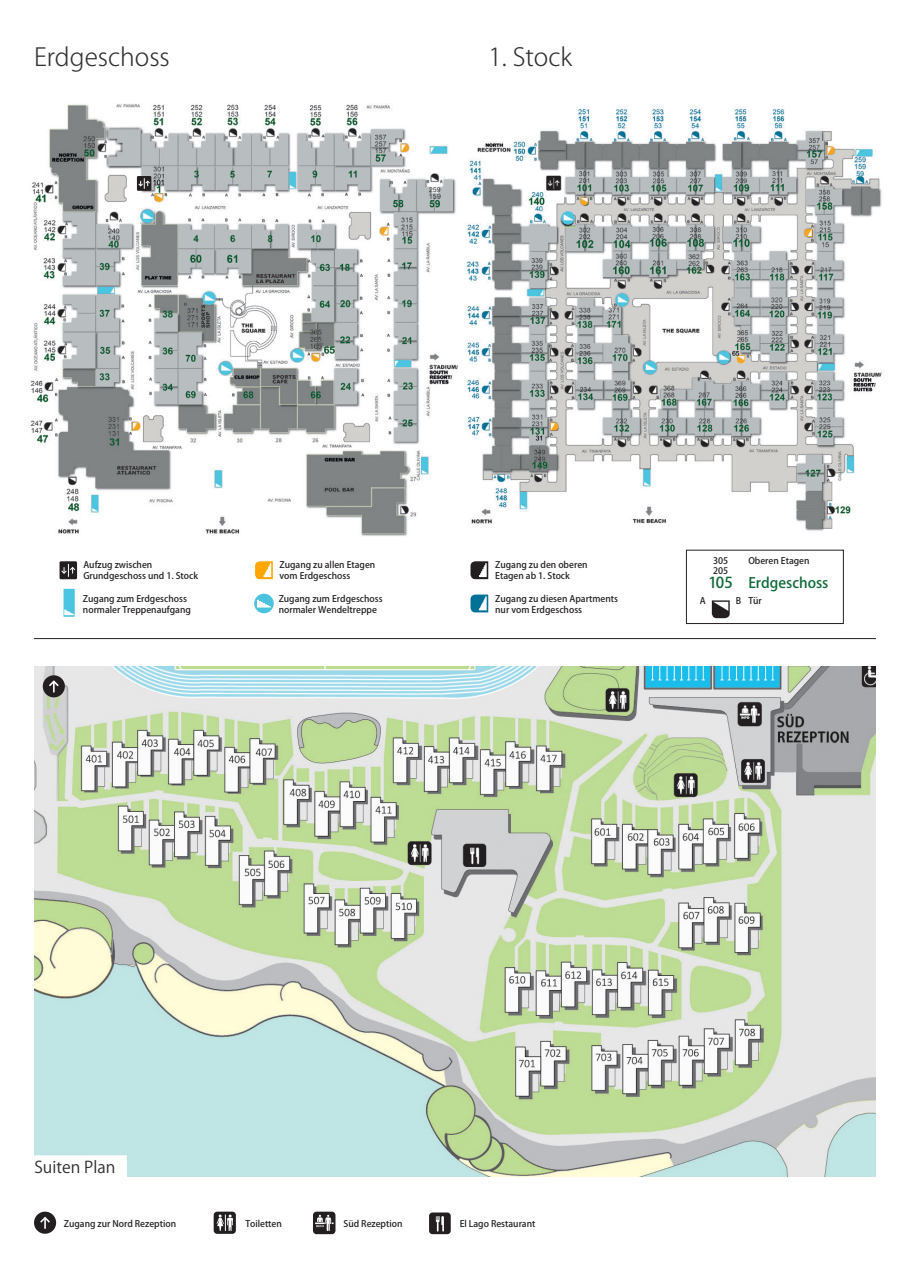
<style>
.page{position:relative;width:910px;height:1280px;background:#fff}
.page>*{position:absolute;margin:0;border:0;box-sizing:border-box;transform-origin:0 0}
.t1{font:300 24.6px "Koz Go Pro";color:#312f30}
.t2{font:16.05px "Koz Go Pro";color:#312f30}
.t3{font:500 15px "Koz Go Pro";color:#0f6838}
.t4{font:500 14.25px "Koz Go Pro";color:#0f6838}
.t5{font:500 9px/10.8px "Koz Go Pro";color:#231f20}
</style>
<div class="page">
<img style="left:465px;top:106px;width:417px;height:425px">
<img style="left:30px;top:104px;width:428px;height:432px">
<img style="left:34px;top:666px;width:842px;height:510px">
<div style="left:137px;top:176px;width:14px;height:15px;background:#231f20"></div>
<svg style="left:138px;top:178px;width:12px;height:11px"></svg>
<div style="left:34px;top:1212px;width:22px;height:22px;background:#231f20;border-radius:50%"></div>
<svg style="left:40px;top:1216px;width:10px;height:13px"></svg>
<div style="left:30px;top:1155px;width:97px;height:22px;background:#fff"></div>
<hr style="left:34px;top:638px;width:842px;height:1px;background:#231f20">
<div style="left:214px;top:1212px;width:22px;height:22px;background:#231f20;border-radius:4px"></div>
<svg style="left:217px;top:1214px;width:16px;height:17px"></svg>
<div style="left:429px;top:1212px;width:22px;height:22px;background:#231f20;border-radius:3px"></div>
<svg style="left:436px;top:1216px;width:8px;height:15px"></svg>
<div style="left:313px;top:1212px;width:22px;height:22px;background:#231f20;border-radius:4px"></div>
<svg style="left:315px;top:1215px;width:19px;height:16px"></svg>
<div style="left:43px;top:675px;width:22px;height:22px;background:#231f20;border-radius:50%"></div>
<svg style="left:49px;top:680px;width:10px;height:12px"></svg>
<div style="left:686px;top:550px;width:157px;height:74px;border:1px solid #231f20"></div>
<svg style="left:712px;top:600px;width:18px;height:18px"></svg>
<div style="left:60px;top:561px;width:17px;height:18px;background:#231f20;border-radius:2px"></div>
<svg style="left:61px;top:564px;width:15px;height:13px"></svg>
<div style="left:64px;top:589px;width:11px;height:28px;background:#4cc5e0"></div>
<svg style="left:64px;top:609px;width:10px;height:6px"></svg>
<svg style="left:254px;top:594px;width:20px;height:19px"></svg>
<svg style="left:257px;top:600px;width:14px;height:7px"></svg>
<svg style="left:255px;top:561px;width:18px;height:18px"></svg>
<svg style="left:470px;top:561px;width:18px;height:18px"></svg>
<svg style="left:470px;top:595px;width:18px;height:17px"></svg>
<p class="t1" style="left:34px;top:41px;width:137px">Erdgeschoss</p>
<p class="t1" style="left:488px;top:41px;width:85px">1. Stock</p>
<p class="t5" style="left:83px;top:560px;width:116px">Aufzug zwischen<br>Grundgeschoss und 1. Stock</p>
<p class="t5" style="left:280px;top:560px;width:97px">Zugang zu allen Etagen vom Erdgeschoss</p>
<p class="t5" style="left:83px;top:593px;width:109px">Zugang zum Erdgeschoss normaler Treppenaufgang</p>
<p class="t5" style="left:279px;top:593px;width:105px">Zugang zum Erdgeschoss normaler Wendeltreppe</p>
<p class="t5" style="left:495px;top:560px;width:94px">Zugang zu den oberen<br>Etagen ab 1. Stock</p>
<p class="t5" style="left:495px;top:593px;width:124px">Zugang zu diesen Apartments nur vom Erdgeschoss</p>
<p class="t5" style="left:713px;top:555px;width:17px">305</p>
<p class="t5" style="left:713px;top:566px;width:17px">205</p>
<p class="t3" style="left:708px;top:572px;width:26px">105</p>
<p class="t5" style="left:748px;top:555px;width:63px">Oberen Etagen</p>
<p class="t4" style="left:748px;top:573px;width:82px">Erdgeschoss</p>
<p class="t5" style="left:700px;top:595px;width:7px">A</p>
<p class="t5" style="left:736px;top:595px;width:7px">B</p>
<p class="t5" style="left:748px;top:595px;width:15px">Tür</p>
<p class="t2" style="left:34px;top:1156px;width:82px">Suiten Plan</p>
<p class="t5" style="left:64px;top:1218px;width:114px">Zugang zur Nord Rezeption</p>
<p class="t5" style="left:245px;top:1218px;width:38px">Toiletten</p>
<p class="t5" style="left:344px;top:1218px;width:60px">Süd Rezeption</p>
<p class="t5" style="left:460px;top:1219px;width:77px">El Lago Restaurant</p>
</div>
